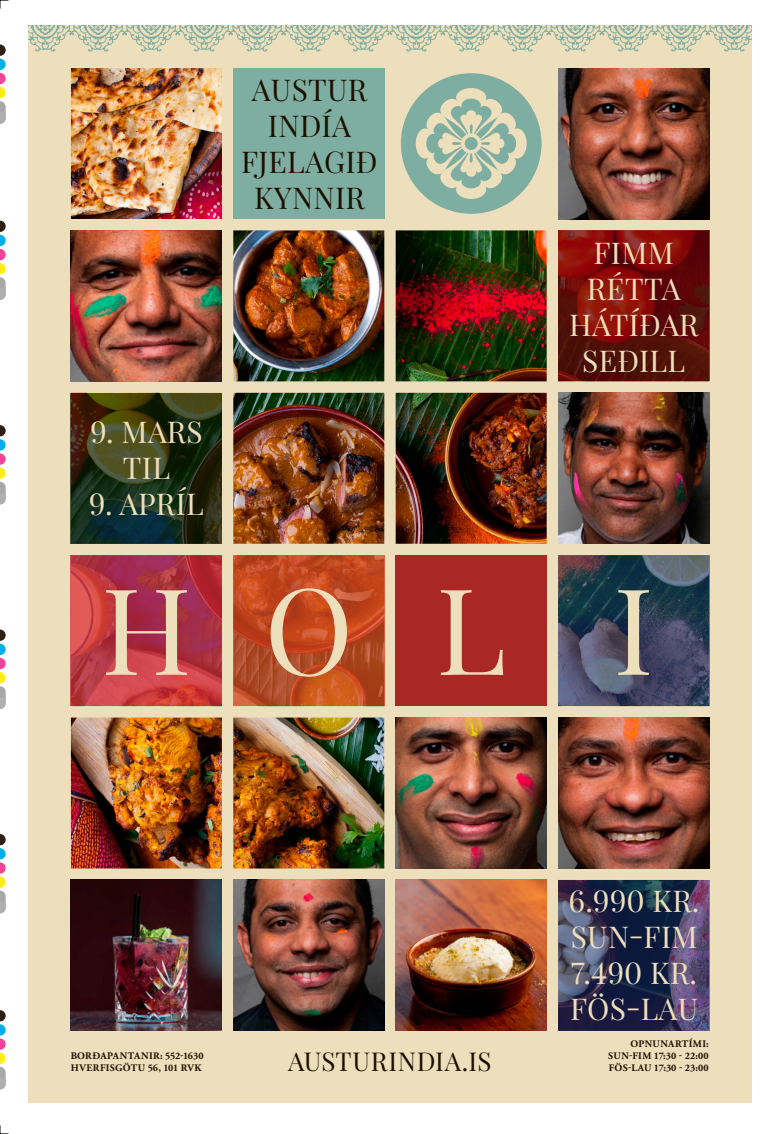
<style>
.page{position:relative;width:780px;height:1134px;background:#fff}
.page>*{position:absolute;margin:0;border:0;box-sizing:border-box;transform-origin:0 0}
.t1{font:120px "Playfair Display";color:#eedfbc}
.t2{font:30px/36px "Playfair Display";letter-spacing:.01em;color:#eedfbc;text-align:center}
.t3{font:30px/36px "Playfair Display";letter-spacing:.01em;color:#1c1000;text-align:center}
.t4{font:26px "Playfair Display";letter-spacing:.015em;color:#1c1000}
.t5{font:700 10px/12px "Adobe Garamond Pro";letter-spacing:.025em;color:#1c1000}
</style>
<div class="page">
<div style="left:28px;top:52px;width:723px;height:1051px;background:#eedfbc"></div>
<img style="left:71px;top:68px;width:638px;height:963px">
<svg style="left:392px;top:553px;width:157px;height:155px;background:#e7ccad"></svg>
<svg style="left:231px;top:68px;width:154px;height:152px"></svg>
<div style="left:229px;top:66px;width:158px;height:156px;border:1px solid #eedfbc"></div>
<div style="left:233px;top:68px;width:151px;height:151px;background:#7eaea1"></div>
<div style="left:389px;top:62px;width:164px;height:163px;background:#eedfbc"></div>
<div style="left:389px;top:61px;width:164px;height:165px;border:1px solid #eedfbc"></div>
<img style="left:558px;top:68px;width:151px;height:151px">
<svg style="left:558px;top:230px;width:151px;height:151px;background:#6c0e09"></svg>
<img style="left:71px;top:230px;width:151px;height:151px">
<img style="left:558px;top:393px;width:151px;height:151px">
<svg style="left:71px;top:393px;width:151px;height:151px;background:#293318"></svg>
<svg style="left:233px;top:555px;width:151px;height:151px;background:#bd4921"></svg>
<div style="left:395px;top:555px;width:151px;height:151px;background:#a92724"></div>
<svg style="left:558px;top:555px;width:151px;height:151px;background:#3b475d"></svg>
<svg style="left:71px;top:555px;width:151px;height:151px;background:#b83645"></svg>
<img style="left:395px;top:717px;width:151px;height:151px">
<img style="left:558px;top:717px;width:151px;height:151px">
<img style="left:233px;top:880px;width:151px;height:151px">
<img style="left:395px;top:880px;width:151px;height:151px">
<svg style="left:558px;top:880px;width:151px;height:151px;background:#313456"></svg>
<img style="left:71px;top:880px;width:151px;height:151px">
<svg style="left:401px;top:73px;width:140px;height:141px"></svg>
<svg style="left:28px;top:26px;width:724px;height:26px;background:#cdd0b3"></svg>
<svg style="left:0;top:44px;width:6px;height:68px"></svg>
<div style="left:0;top:112px;width:6px;height:12px;background:#afafb1"></div>
<svg style="left:0;top:1010px;width:6px;height:68px"></svg>
<div style="left:0;top:1078px;width:6px;height:11px;background:#afafb1"></div>
<svg style="left:0;top:834px;width:6px;height:68px"></svg>
<div style="left:0;top:902px;width:6px;height:11px;background:#afafb1"></div>
<svg style="left:0;top:629px;width:6px;height:69px"></svg>
<div style="left:0;top:698px;width:6px;height:11px;background:#afafb1"></div>
<svg style="left:0;top:425px;width:6px;height:68px"></svg>
<div style="left:0;top:493px;width:6px;height:11px;background:#afafb1"></div>
<svg style="left:0;top:221px;width:6px;height:68px"></svg>
<div style="left:0;top:289px;width:6px;height:11px;background:#afafb1"></div>
<svg style="left:0;top:0;width:9px;height:9px"></svg>
<svg style="left:0;top:1125px;width:9px;height:9px"></svg>
<h2 class="t3" style="left:241px;top:71px;width:138px">AUSTUR<br>INDÍA<br>FJELAGIÐ<br>KYNNIR</h2>
<h2 class="t2" style="left:90px;top:413px;width:114px">9. MARS<br>TIL</h2>
<h2 class="t2" style="left:89px;top:485px;width:116px">9. APRÍL</h2>
<h2 class="t2" style="left:569px;top:234px;width:131px">FIMM<br>RÉTTA<br>HÁTÍÐAR<br>SEÐILL</h2>
<h1 class="t1" style="left:101px;top:555px;width:554px">HOL I</h1>
<p class="t5" style="left:71px;top:1050px;width:134px">BORÐAPANTANIR: 552-1630<br>HVERFISGÖTU 56, 101 RVK</p>
<h2 class="t2" style="left:568px;top:883px;width:132px;text-align:justify">6.990 KR.<br>SUN-FIM 7.490 KR.<br>FÖS-LAU</h2>
<p class="t5" style="left:608px;top:1037px;width:102px;text-align:right">OPNUNARTÍMI:<br>SUN-FIM 17:30 - 22:00</p>
<h3 class="t4" style="left:288px;top:1045px;width:205px">AUSTURINDIA.IS</h3>
<p class="t5" style="left:609px;top:1061px;width:101px">FÖS-LAU 17:30 - 23:00</p>
</div>
